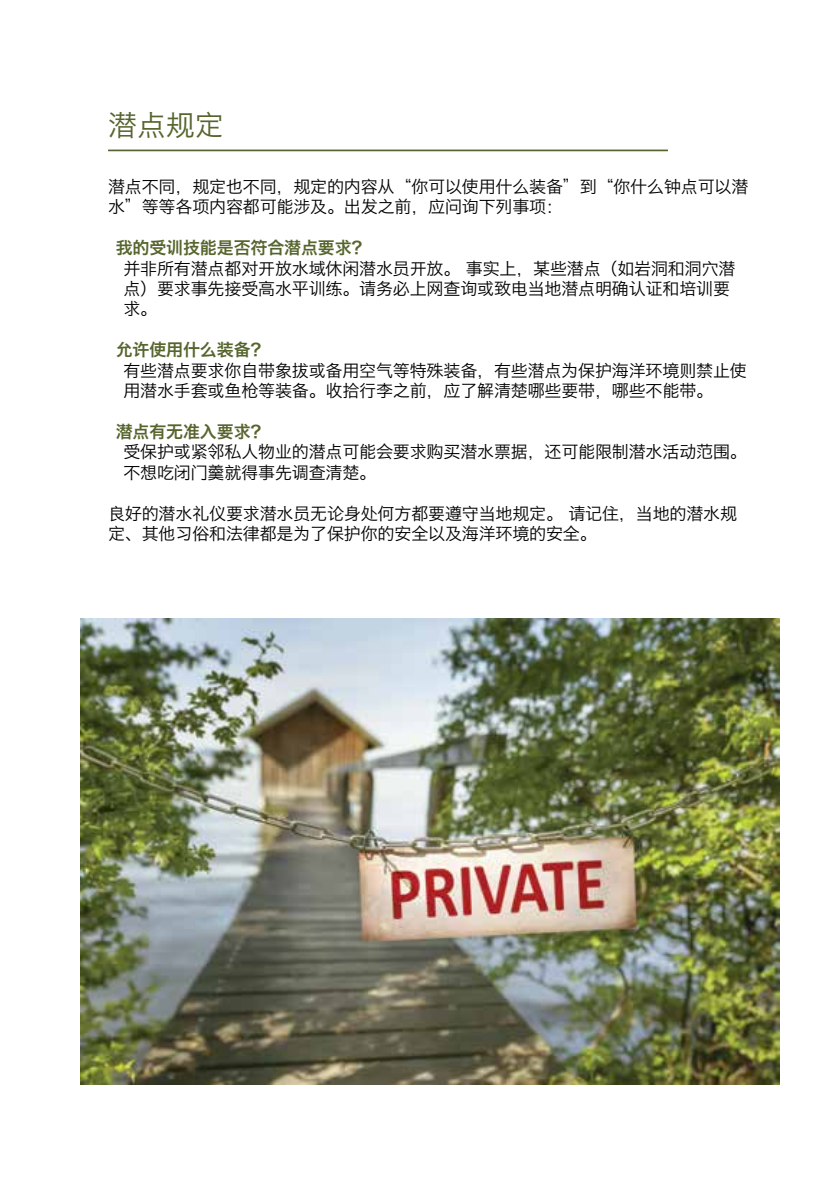
<style>
.page{position:relative;width:836px;height:1196px;background:#fff}
.page>*{position:absolute;margin:0;border:0;box-sizing:border-box;transform-origin:0 0}
.t1{font:28.8px "Hiragino Sans GB W3";color:#56652d}
.t2{font:17px/20.4px "Hiragino Sans GB W3";letter-spacing:-.01em;color:#000}
.t3{font:17px "Hiragino Sans GB W6";letter-spacing:-.01em;color:#56652d}
</style>
<div class="page">
<hr style="left:108px;top:149px;width:559px;height:2px;background:#56652d">
<img style="left:80px;top:618px;width:699px;height:466px">
<h1 class="t1" style="left:108px;top:107px;width:117px">潜点规定</h1>
<p class="t2" style="left:108px;top:176px;width:641px">潜点不同，规定也不同，规定的内容从“你可以使用什么装备”到“你什么钟点可以潜水”等等各项内容都可能涉及。出发之前，应问询下列事项：</p>
<p class="t3" style="left:116px;top:236px;width:254px">我的受训技能是否符合潜点要求？</p>
<p class="t2" style="left:123px;top:258px;width:613px">并非所有潜点都对开放水域休闲潜水员开放。 事实上，某些潜点（如岩洞和洞穴潜点）要求事先接受高水平训练。请务必上网查询或致电当地潜点明确认证和培训要求。</p>
<p class="t3" style="left:116px;top:338px;width:153px">允许使用什么装备？</p>
<p class="t2" style="left:123px;top:360px;width:624px">有些潜点要求你自带象拔或备用空气等特殊装备，有些潜点为保护海洋环境则禁止使用潜水手套或鱼枪等装备。收拾行李之前，应了解清楚哪些要带，哪些不能带。</p>
<p class="t3" style="left:116px;top:420px;width:153px">潜点有无准入要求？</p>
<p class="t2" style="left:123px;top:441px;width:624px">受保护或紧邻私人物业的潜点可能会要求购买潜水票据，还可能限制潜水活动范围。不想吃闭门羹就得事先调查清楚。</p>
<p class="t2" style="left:108px;top:502px;width:630px">良好的潜水礼仪要求潜水员无论身处何方都要遵守当地规定。 请记住，当地的潜水规定、其他习俗和法律都是为了保护你的安全以及海洋环境的安全。</p>
</div>
